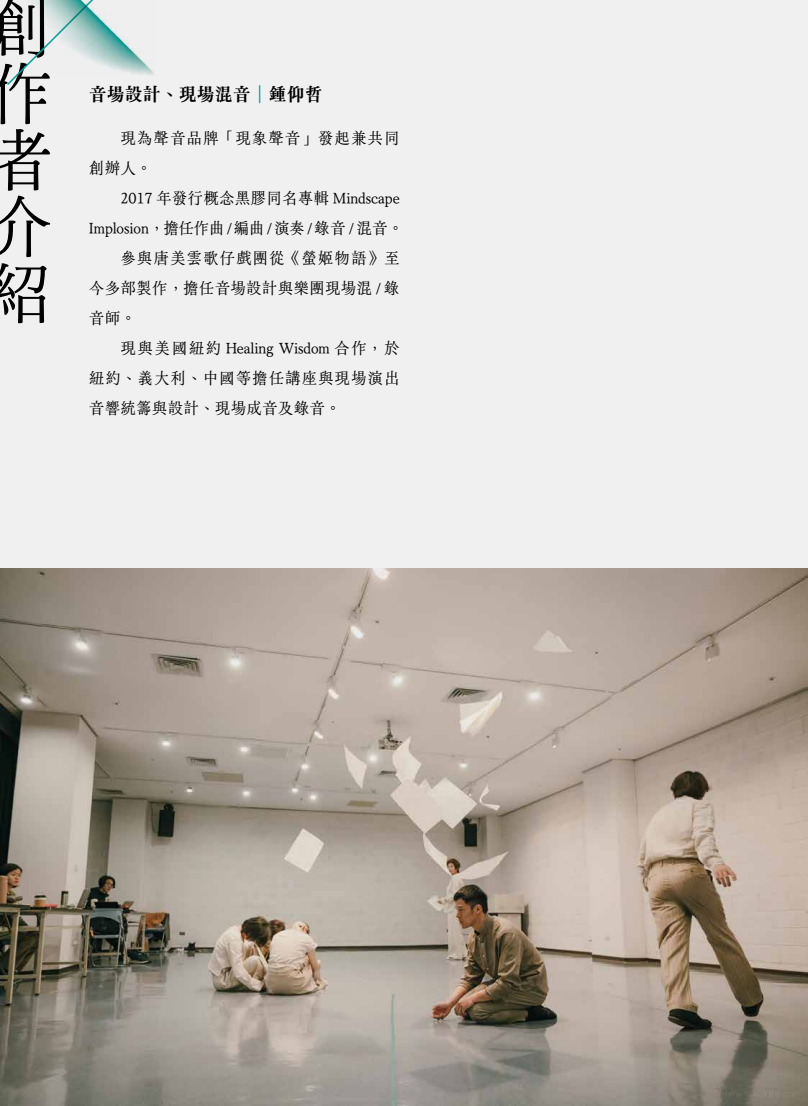
<style>
.page{position:relative;width:808px;height:1106px;background:#f0f0f0}
.page>*{position:absolute;margin:0;border:0;box-sizing:border-box;transform-origin:0 0}
.t1{font:66.45px/66.4px "jf lanyangming 1.0 Book";color:#000;text-align:justify}
.t2{font:700 18px "jf lanyangming 1.0 Semi";color:#000}
.t3{font:15.75px "jf lanyangming 1.0 Book";color:#000}
.t4{font:15.75px/30px "jf lanyangming 1.0 Book";letter-spacing:.05em;color:#000}
.t5{font:15.75px "jf lanyangming 1.0 Book";letter-spacing:.045em;color:#000}
.s1{color:#00a29a}
</style>
<div class="page">
<img style="left:15px;top:0;width:139px;height:76px">
<img style="left:0;top:568px;width:808px;height:538px">
<h1 class="t1" style="left:-13px;top:-13px;width:64px">創作者介紹</h1>
<p class="t2" style="left:89px;top:80px;width:235px">音場設計、現場混音<span class="s1">｜</span>鍾仰哲</p>
<p class="t4" style="left:89px;top:121px;width:312px;text-indent:32px">現為聲音品牌「現象聲音」發起兼共同創辦人。</p>
<p class="t3" style="left:120px;top:186px;width:281px">2017 年發行概念黑膠同名專輯 Mindscape</p>
<p class="t3" style="left:89px;top:216px;width:316px">Implosion，擔任作曲 / 編曲 / 演奏 / 錄音 / 混音。</p>
<p class="t4" style="left:120px;top:241px;width:281px">參與唐美雲歌仔戲團從《螢姬物語》至</p>
<p class="t3" style="left:89px;top:276px;width:312px">今多部製作，擔任音場設計與樂團現場混 / 錄</p>
<p class="t3" style="left:89px;top:306px;width:49px">音師。</p>
<p class="t3" style="left:120px;top:336px;width:281px">現與美國紐約 Healing Wisdom 合作，於</p>
<p class="t5" style="left:89px;top:366px;width:312px">紐約、義大利、中國等擔任講座與現場演出</p>
<p class="t3" style="left:89px;top:396px;width:253px">音響統籌與設計、現場成音及錄音。</p>
</div>
